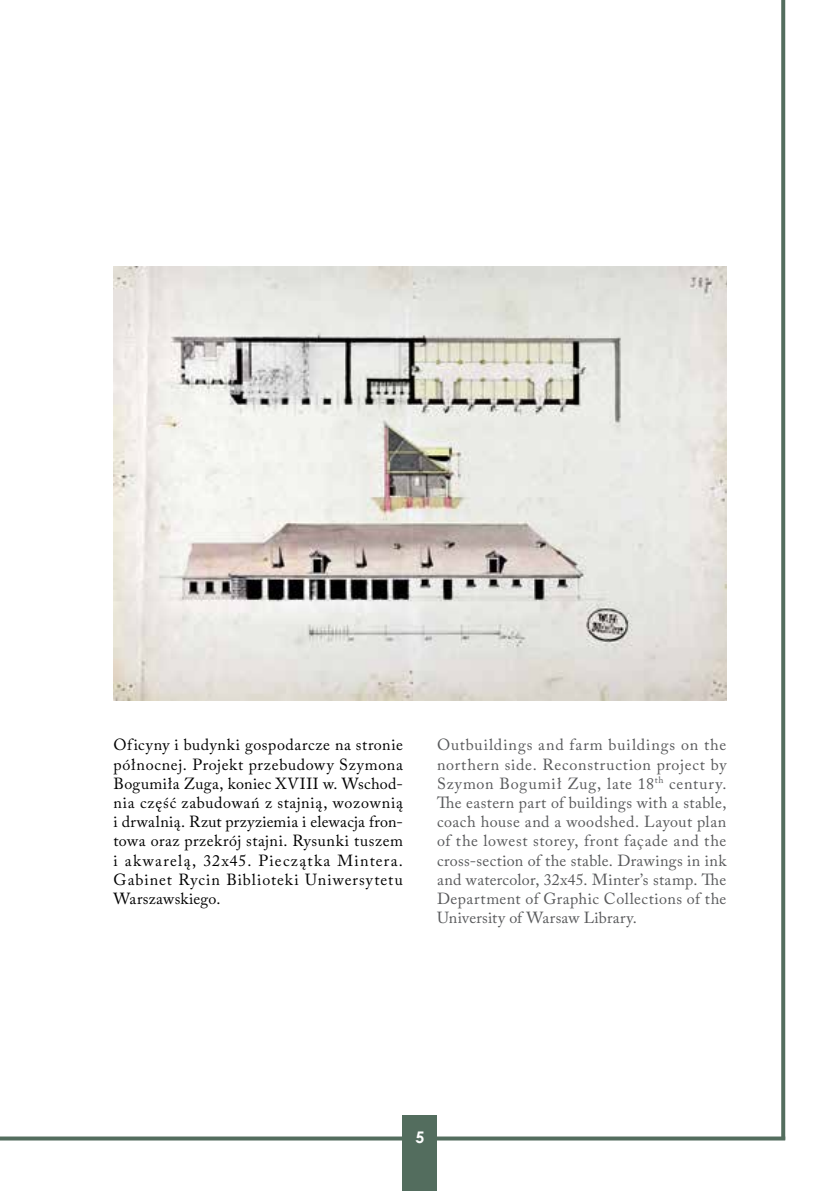
<style>
.page{position:relative;width:840px;height:1191px;background:#fff}
.page>*{position:absolute;margin:0;border:0;box-sizing:border-box;transform-origin:0 0}
.t1{font:16px/19.2px "Adobe Caslon Pro";letter-spacing:.02em;color:#58595b;text-align:justify}
.t2{font:16px/19.2px "Adobe Caslon Pro";letter-spacing:.055em;color:#000;text-align:justify}
.t3{font:700 16px "Century Gothic";color:#fff}
</style>
<div class="page">
<svg style="left:0;top:1136px;width:784px;height:4px;background:#697f72"></svg>
<svg style="left:780px;top:0;width:4px;height:1139px;fill:#536d5e"></svg>
<div style="left:403px;top:1115px;width:34px;height:76px;background:#536d5e"></div>
<img style="left:113px;top:267px;width:613px;height:433px">
<p class="t2" style="left:113px;top:735px;width:291px">Oficyny i budynki gospodarcze na stronie północnej. Projekt przebudowy Szymona Bogumiła Zuga, koniec XVIII w. Wschod&shy;nia część zabudowań z stajnią, wozownią i drwalnią. Rzut przyziemia i elewacja fron&shy;towa oraz przekrój stajni. Rysunki tuszem i akwarelą, 32x45. Pieczątka Mintera.<br>Gabinet Rycin Biblioteki Uniwersytetu Warszawskiego.</p>
<p class="t1" style="left:437px;top:735px;width:291px">Outbuildings and farm buildings on the northern side. Reconstruction project by Szymon Bogumił Zug, late 18<sup>th</sup> century.<br>The eastern part of buildings with a stable, coach house and a woodshed. Layout plan of the lowest storey, front façade and the cross-section of the stable. Drawings in ink and watercolor, 32x45. Minter’s stamp. The Department of Graphic Collections of the University of Warsaw Library.</p>
<p class="t3" style="left:415px;top:1125px;width:10px">5</p>
</div>
